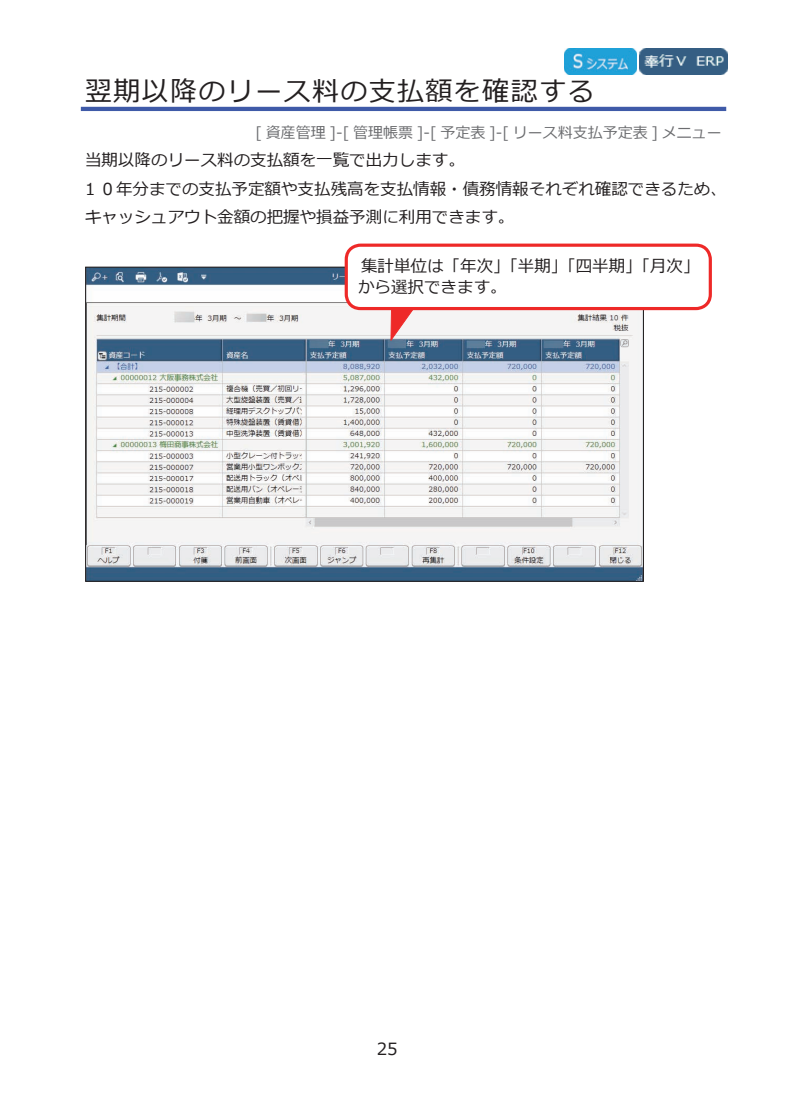
<style>
.page{position:relative;width:800px;height:1119px;background:#fff}
.page>*{position:absolute;margin:0;border:0;box-sizing:border-box;transform-origin:0 0}
.t1{font:27px "Meiryo";letter-spacing:.05em;color:#231f20}
.t2{font:16.8px "Meiryo";color:#231f20}
.t3{font:16.5px/28.8px "Meiryo";color:#231f20}
.t4{font:15px "Meiryo";color:#6c6d70}
</style>
<div class="page">
<img style="left:87px;top:268px;width:554px;height:311px">
<hr style="left:81px;top:107px;width:645px;height:4px;background:#3f5aa8">
<svg style="left:378px;top:310px;width:47px;height:32px"></svg>
<div style="left:346px;top:245px;width:364px;height:63px;background:#fff;border-radius:14px"></div>
<div style="left:344px;top:243px;width:367px;height:67px;border:3px solid #ee2928;border-radius:14px"></div>
<img style="left:564px;top:49px;width:72px;height:25px">
<img style="left:639px;top:48px;width:88px;height:26px">
<h1 class="t1" style="left:85px;top:73px;width:510px">翌期以降のリース料の支払額を確認する</h1>
<p class="t4" style="left:255px;top:122px;width:468px">[ 資産管理 ]-[ 管理帳票 ]-[ 予定表 ]-[ リース料支払予定表 ] メニュー</p>
<p class="t3" style="left:85px;top:146px;width:643px">当期以降のリース料の支払額を一覧で出力します。<br>1 ０年分までの支払予定額や支払残高を支払情報・債務情報それぞれ確認できるため、キャッシュアウト金額の把握や損益予測に利用できます。</p>
<p class="t3" style="left:358px;top:256px;width:343px;line-height:21.3px">集計単位は「年次」「半期」「四半期」「月次」から選択できます。</p>
<p class="t2" style="left:376px;top:1037px;width:22px">25</p>
</div>
